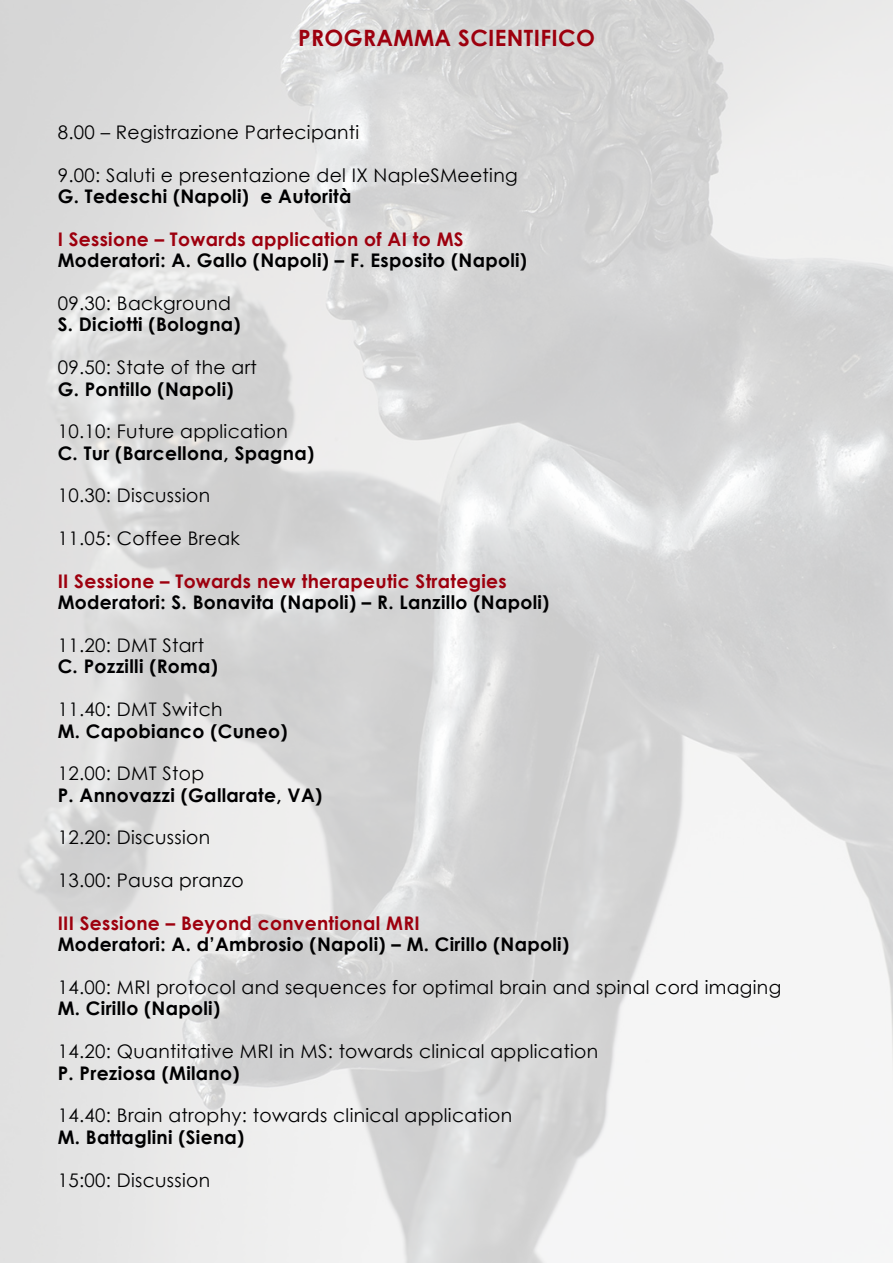
<style>
.page{position:relative;width:893px;height:1263px;background:#fff}
.page>*{position:absolute;margin:0;border:0;box-sizing:border-box;transform-origin:0 0}
.t1{font:700 22.5px "Century Gothic";letter-spacing:.015em;color:#9d000e}
.t2{font:18.75px "Century Gothic";letter-spacing:.015em;color:#000001}
.t3{font:700 18.75px "Century Gothic";letter-spacing:.015em;color:#000001}
.t4{font:700 18.75px "Century Gothic";letter-spacing:.015em;color:#9d000e}
</style>
<div class="page">
<img style="left:0;top:0;width:893px;height:1263px">
<p class="t1" style="left:298px;top:23px;width:298px">PROGRAMMA SCIENTIFICO</p>
<p class="t2" style="left:58px;top:120px;width:303px">8.00 – Registrazione Partecipanti</p>
<p class="t2" style="left:58px;top:163px;width:461px">9.00: Saluti e presentazione del IX NapleSMeeting</p>
<p class="t3" style="left:58px;top:184px;width:295px">G. Tedeschi (Napoli) e Autorità</p>
<p class="t4" style="left:58px;top:227px;width:407px">I Sessione – Towards application of AI to MS</p>
<p class="t3" style="left:58px;top:248px;width:471px">Moderatori: A. Gallo (Napoli) – F. Esposito (Napoli)</p>
<p class="t2" style="left:58px;top:291px;width:175px">09.30: Background</p>
<p class="t3" style="left:58px;top:312px;width:184px">S. Diciotti (Bologna)</p>
<p class="t2" style="left:58px;top:355px;width:201px">09.50: State of the art</p>
<p class="t3" style="left:58px;top:377px;width:177px">G. Pontillo (Napoli)</p>
<p class="t2" style="left:58px;top:419px;width:232px">10.10: Future application</p>
<p class="t3" style="left:58px;top:441px;width:258px">C. Tur (Barcellona, Spagna)</p>
<p class="t2" style="left:58px;top:483px;width:154px">10.30: Discussion</p>
<p class="t2" style="left:58px;top:526px;width:184px">11.05: Coffee Break</p>
<p class="t4" style="left:58px;top:569px;width:450px">II Sessione – Towards new therapeutic Strategies</p>
<p class="t3" style="left:58px;top:590px;width:493px">Moderatori: S. Bonavita (Napoli) – R. Lanzillo (Napoli)</p>
<p class="t2" style="left:58px;top:633px;width:148px">11.20: DMT Start</p>
<p class="t3" style="left:58px;top:654px;width:162px">C. Pozzilli (Roma)</p>
<p class="t2" style="left:58px;top:697px;width:166px">11.40: DMT Switch</p>
<p class="t3" style="left:58px;top:719px;width:231px">M. Capobianco (Cuneo)</p>
<p class="t2" style="left:58px;top:761px;width:148px">12.00: DMT Stop</p>
<p class="t3" style="left:58px;top:783px;width:266px">P. Annovazzi (Gallarate, VA)</p>
<p class="t2" style="left:58px;top:825px;width:154px">12.20: Discussion</p>
<p class="t2" style="left:58px;top:868px;width:187px">13.00: Pausa pranzo</p>
<p class="t4" style="left:58px;top:911px;width:364px">III Sessione – Beyond conventional MRI</p>
<p class="t3" style="left:58px;top:932px;width:513px">Moderatori: A. d’Ambrosio (Napoli) – M. Cirillo (Napoli)</p>
<p class="t2" style="left:58px;top:975px;width:725px">14.00: MRI protocol and sequences for optimal brain and spinal cord imaging</p>
<p class="t3" style="left:58px;top:996px;width:164px">M. Cirillo (Napoli)</p>
<p class="t2" style="left:58px;top:1039px;width:542px">14.20: Quantitative MRI in MS: towards clinical application</p>
<p class="t3" style="left:58px;top:1061px;width:183px">P. Preziosa (Milano)</p>
<p class="t2" style="left:58px;top:1103px;width:456px">14.40: Brain atrophy: towards clinical application</p>
<p class="t3" style="left:58px;top:1125px;width:188px">M. Battaglini (Siena)</p>
<p class="t2" style="left:58px;top:1167px;width:154px">15:00: Discussion</p>
</div>
